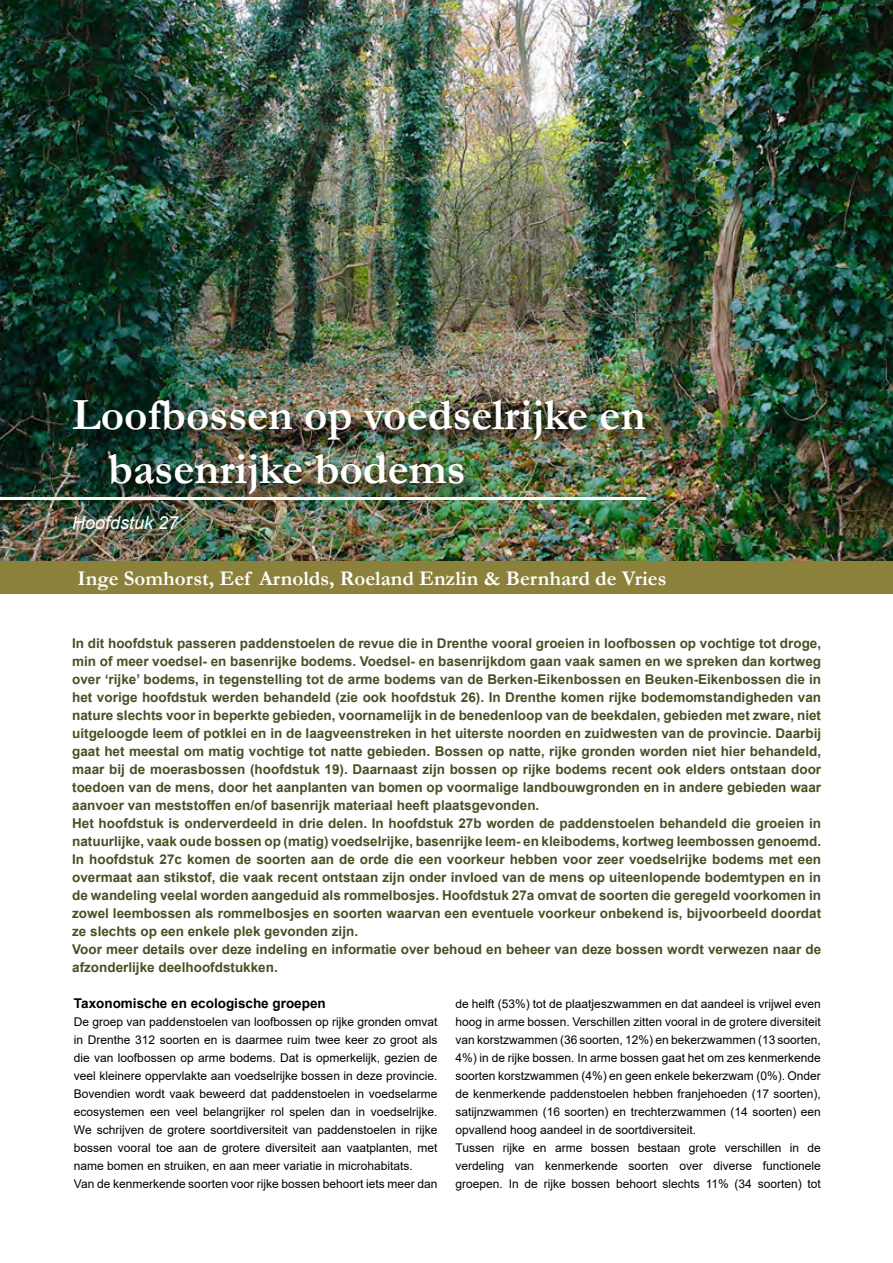
<style>
.page{position:relative;width:893px;height:1263px;background:#fff}
.page>*{position:absolute;margin:0;border:0;box-sizing:border-box;transform-origin:0 0}
.Literatuur{font:700 45px/54px "Garamond";color:#fff}
.t1{font:700 21px "Garamond";color:#fff}
.Literatuur-2{font:italic 18px "Arial";color:#fff}
.t2{font:700 13.5px/18px "Arial";color:#455225;text-align:justify}
.t3{font:700 13.5px "Arial";color:#000}
.t4{font:12px/18px "Arial";color:#000;text-align:justify}
</style>
<div class="page">
<img style="left:0;top:0;width:893px;height:561px">
<div style="left:76px;top:402px;width:587px;height:111px;background:#000;opacity:.75"></div>
<hr style="left:0;top:497px;width:646px;height:3px;background:#fff">
<div style="left:0;top:561px;width:893px;height:33px;background:#8c813a"></div>
<p class="Literatuur" style="left:108px;top:388px;width:539px;text-indent:-36px">Loofbossen op voedselrijke en basenrijke bodems</p>
<p class="Literatuur-2" style="left:72px;top:511px;width:108px">Hoofdstuk 27</p>
<p class="t1" style="left:78px;top:564px;width:590px">Inge Somhorst, Eef Arnolds, Roeland Enzlin &amp; Bernhard de Vries</p>
<p class="t2" style="left:72px;top:634px;width:750px">In dit hoofdstuk passeren paddenstoelen de revue die in Drenthe vooral groeien in loofbossen op vochtige tot droge, min of meer voedsel- en basenrijke bodems. Voedsel- en basenrijkdom gaan vaak samen en we spreken dan kortweg over ‘rijke’ bodems, in tegenstelling tot de arme bodems van de Berken-Eikenbossen en Beuken-Eikenbossen die in het vorige hoofdstuk werden behandeld (zie ook hoofdstuk 26). In Drenthe komen rijke bodemomstandigheden van nature slechts voor in beperkte gebieden, voornamelijk in de benedenloop van de beekdalen, gebieden met zware, niet uitgeloogde leem of potklei en in de laagveenstreken in het uiterste noorden en zuidwesten van de provincie. Daarbij gaat het meestal om matig vochtige tot natte gebieden. Bossen op natte, rijke gronden worden niet hier behandeld, maar bij de moerasbossen (hoofdstuk 19). Daarnaast zijn bossen op rijke bodems recent ook elders ontstaan door toedoen van de mens, door het aanplanten van bomen op voormalige landbouwgronden en in andere gebieden waar aanvoer van meststoffen en/of basenrijk materiaal heeft plaatsgevonden.</p>
<p class="t2" style="left:72px;top:814px;width:750px">Het hoofdstuk is onderverdeeld in drie delen. In hoofdstuk 27b worden de paddenstoelen behandeld die groeien in natuurlijke, vaak oude bossen op (matig) voedselrijke, basenrijke leem- en kleibodems, kortweg leembossen genoemd.<br>In hoofdstuk 27c komen de soorten aan de orde die een voorkeur hebben voor zeer voedselrijke bodems met een overmaat aan stikstof, die vaak recent ontstaan zijn onder invloed van de mens op uiteenlopende bodemtypen en in de wandeling veelal worden aangeduid als rommelbosjes. Hoofdstuk 27a omvat de soorten die geregeld voorkomen in zowel leembossen als rommelbosjes en soorten waarvan een eventuele voorkeur onbekend is, bijvoorbeeld doordat ze slechts op een enkele plek gevonden zijn.</p>
<p class="t2" style="left:72px;top:940px;width:750px">Voor meer details over deze indeling en informatie over behoud en beheer van deze bossen wordt verwezen naar de afzonderlijke deelhoofdstukken.</p>
<p class="t3" style="left:74px;top:994px;width:253px">Taxonomische en ecologische groepen</p>
<p class="t4" style="left:74px;top:1013px;width:365px">De groep van paddenstoelen van loofbossen op rijke gronden omvat in Drenthe 312 soorten en is daarmee ruim twee keer zo groot als die van loofbossen op arme bodems. Dat is opmerkelijk, gezien de veel kleinere oppervlakte aan voedselrijke bossen in deze provincie.<br>Bovendien wordt vaak beweerd dat paddenstoelen in voedselarme ecosystemen een veel belangrijker rol spelen dan in voedselrijke.<br>We schrijven de grotere soortdiversiteit van paddenstoelen in rijke bossen vooral toe aan de grotere diversiteit aan vaatplanten, met name bomen en struiken, en aan meer variatie in microhabitats.</p>
<p class="t4" style="left:74px;top:1175px;width:365px">Van de kenmerkende soorten voor rijke bossen behoort iets meer dan</p>
<p class="t4" style="left:455px;top:995px;width:367px">de helft (53%) tot de plaatjeszwammen en dat aandeel is vrijwel even hoog in arme bossen. Verschillen zitten vooral in de grotere diversiteit van korstzwammen (36 soorten, 12%) en bekerzwammen (13 soorten, 4%) in de rijke bossen. In arme bossen gaat het om zes kenmerkende soorten korstzwammen (4%) en geen enkele bekerzwam (0%). Onder de kenmerkende paddenstoelen hebben franjehoeden (17 soorten), satijnzwammen (16 soorten) en trechterzwammen (14 soorten) een opvallend hoog aandeel in de soortdiversiteit.</p>
<p class="t4" style="left:455px;top:1139px;width:367px">Tussen rijke en arme bossen bestaan grote verschillen in de verdeling van kenmerkende soorten over diverse functionele groepen. In de rijke bossen behoort slechts 11% (34 soorten) tot</p>
</div>
